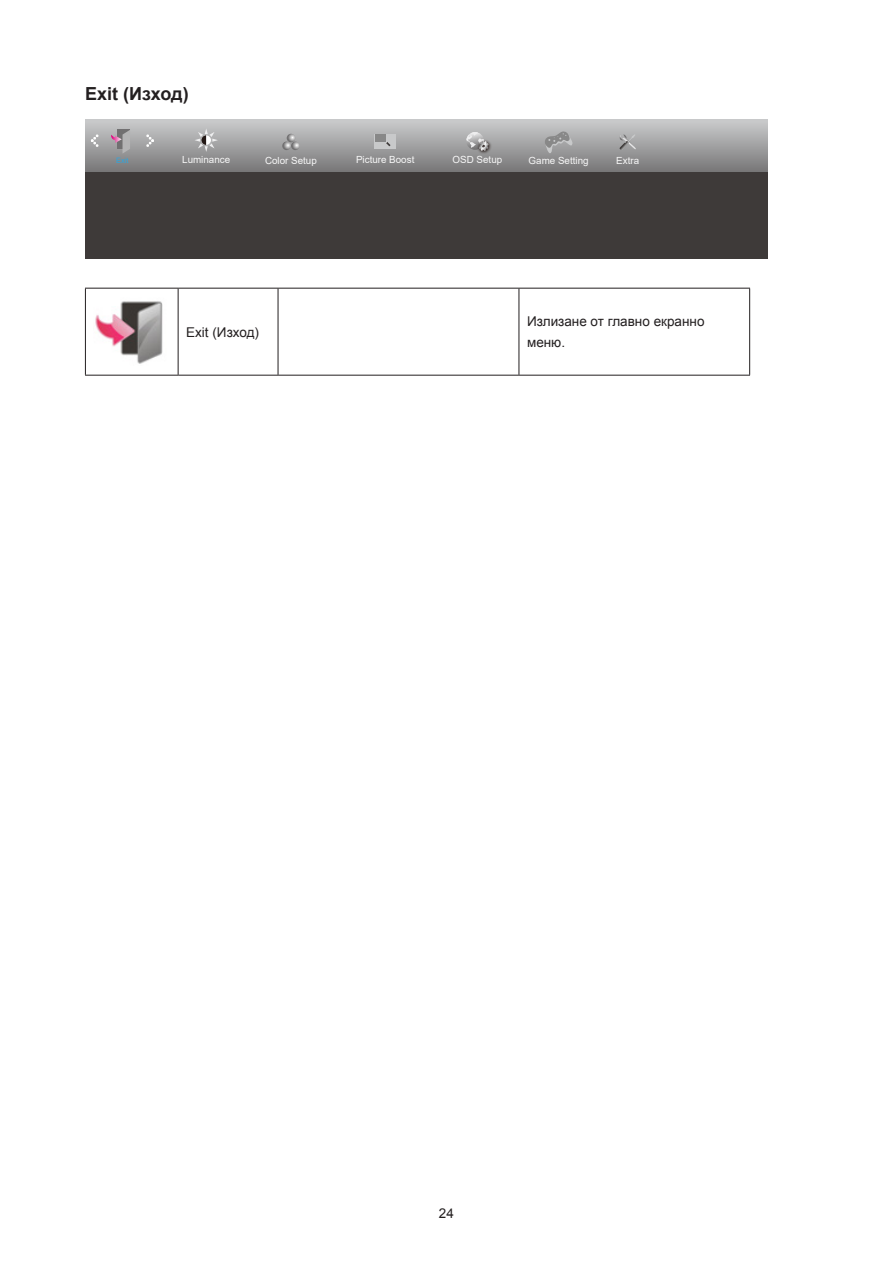
<style>
.page{position:relative;width:893px;height:1263px;background:#fff}
.page>*{position:absolute;margin:0;border:0;box-sizing:border-box;transform-origin:0 0}
.Heading_3{font:700 18px "Arial";color:#231f20}
.正文_text-1{font:13.5px/20.2px "Arial";color:#231f20}
.t1{font:9.75px "Arial";color:#f7f7f7}
.t2{font:7.5px "Arial";color:#2ca6e0}
</style>
<div class="page">
<svg style="left:85px;top:119px;width:683px;height:53px;background:#a0a0a1"></svg>
<div style="left:85px;top:172px;width:683px;height:87px;background:#3e3a39"></div>
<svg style="left:91px;top:134px;width:8px;height:13px"></svg>
<svg style="left:146px;top:134px;width:8px;height:13px"></svg>
<div style="left:375px;top:134px;width:21px;height:15px;background:#c8c9ca"></div>
<div style="left:375px;top:134px;width:10px;height:7px;background:#888"></div>
<svg style="left:386px;top:142px;width:5px;height:4px"></svg>
<img style="left:476px;top:138px;width:17px;height:18px">
<svg style="left:466px;top:132px;width:23px;height:19px"></svg>
<svg style="left:194px;top:128px;width:24px;height:24px"></svg>
<svg style="left:282px;top:134px;width:18px;height:16px"></svg>
<svg style="left:111px;top:130px;width:19px;height:24px"></svg>
<svg style="left:619px;top:134px;width:18px;height:16px"></svg>
<svg style="left:545px;top:131px;width:27px;height:22px"></svg>
<hr style="left:85px;top:288px;width:93px;height:1px;background:#231f20">
<hr style="left:85px;top:288px;width:1px;height:87px;background:#231f20">
<hr style="left:178px;top:288px;width:100px;height:1px;background:#231f20">
<hr style="left:178px;top:288px;width:1px;height:87px;background:#231f20">
<hr style="left:278px;top:288px;width:241px;height:1px;background:#231f20">
<hr style="left:278px;top:288px;width:1px;height:87px;background:#231f20">
<hr style="left:519px;top:288px;width:231px;height:1px;background:#231f20">
<hr style="left:519px;top:288px;width:1px;height:87px;background:#231f20">
<hr style="left:749px;top:288px;width:1px;height:87px;background:#231f20">
<hr style="left:85px;top:375px;width:93px;height:1px;background:#231f20">
<hr style="left:178px;top:375px;width:100px;height:1px;background:#231f20">
<hr style="left:278px;top:375px;width:241px;height:1px;background:#231f20">
<hr style="left:519px;top:375px;width:231px;height:1px;background:#231f20">
<img style="left:95px;top:301px;width:68px;height:63px">
<p class="Heading_3" style="left:85px;top:82px;width:105px">Exit (Изход)</p>
<p class="t2" style="left:116px;top:155px;width:14px">Exit</p>
<p class="t1" style="left:182px;top:153px;width:50px">Luminance</p>
<p class="t1" style="left:265px;top:154px;width:53px">Color Setup</p>
<p class="t1" style="left:356px;top:153px;width:60px">Picture Boost</p>
<p class="t1" style="left:453px;top:153px;width:51px">OSD Setup</p>
<p class="t1" style="left:529px;top:154px;width:62px">Game Setting</p>
<p class="t1" style="left:616px;top:154px;width:24px">Extra</p>
<p class="正文_text-1" style="left:186px;top:322px;width:74px">Exit (Изход)</p>
<p class="正文_text-1" style="left:527px;top:312px;width:179px">Излизане от главно екранно меню.</p>
<h2 class="正文_text-1" style="left:439px;top:1203px;width:17px">24</h2>
</div>
